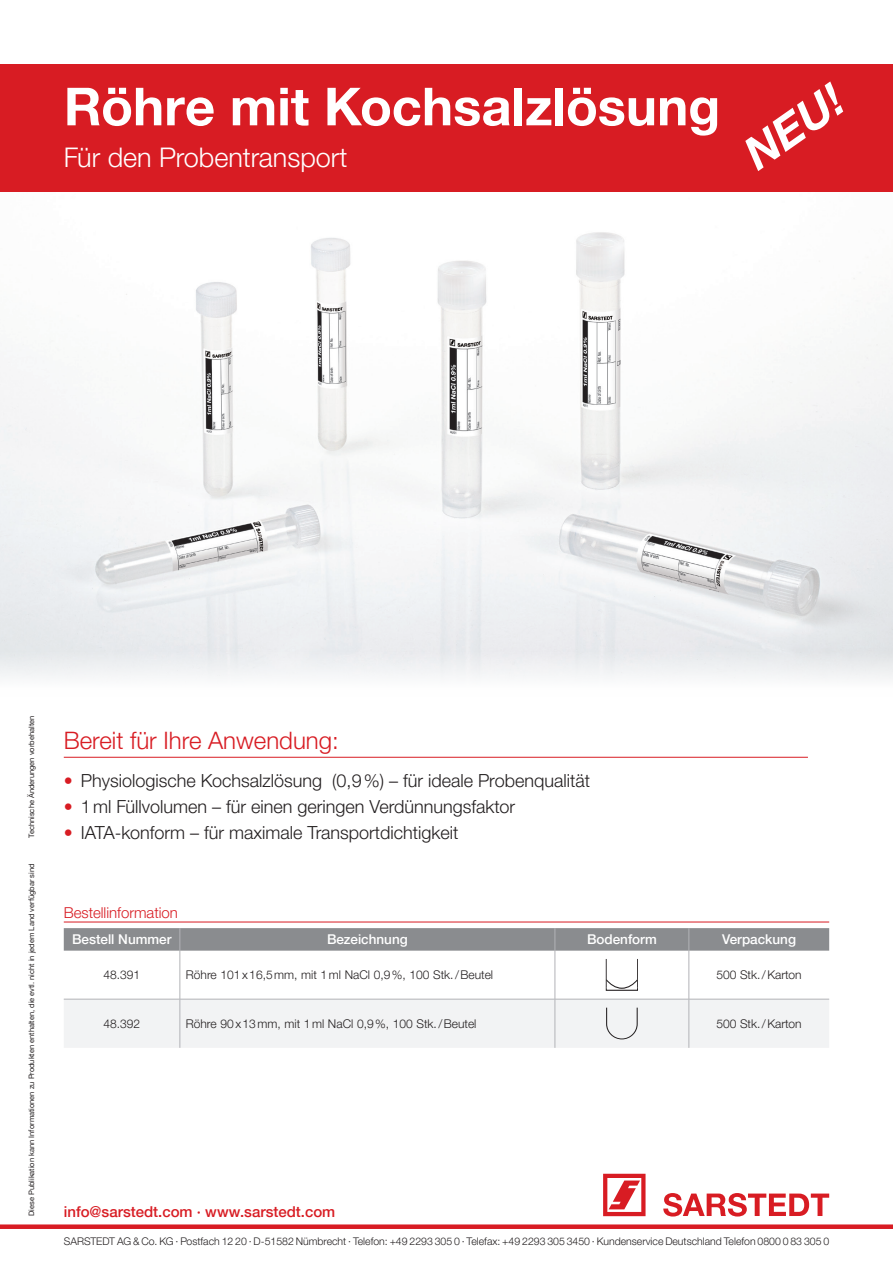
<style>
.page{position:relative;width:893px;height:1263px;background:#fff}
.page>*{position:absolute;margin:0;border:0;box-sizing:border-box;transform-origin:0 0}
.t1{font:700 52.5px "Helvetica Neue LTW1 G";color:#fff}
.t2{font:italic 700 45px "Helvetica Neue LTW1 G";color:#fff}
.t3{font:300 27px "Helvetica Neue LTW1 G";color:#fff}
.t4{font:300 24px "Helvetica Neue LTW1 G";color:#d81c23}
.t5{font:300 18px "Helvetica Neue LTW1 G";color:#231f20}
.t6{font:500 15px "Helvetica Neue LTW1 G";color:#d81c23}
.t7{font:300 15px "Helvetica Neue LTW1 G";color:#d81c23}
.t8{font:500 13.5px "Helvetica Neue LTW1 G";color:#fff}
.t9{font:300 12px "Helvetica Neue LTW1 G";color:#231f20}
.t10{font:300 10.5px "Helvetica Neue LTW1 G";color:#231f20}
.t11{font:7.5px "Helvetica Neue LTW1 G";color:#231f20}
.s1{color:#d81c23}
</style>
<div class="page">
<img style="left:0;top:191px;width:893px;height:488px">
<div style="left:0;top:64px;width:893px;height:127px;background:#d81c23"></div>
<hr style="left:64px;top:757px;width:744px;height:1px;background:#d81c23">
<div style="left:0;top:1224px;width:893px;height:5px;background:#d81c23"></div>
<svg style="left:64px;top:928px;width:765px;height:23px;background:#8c8e91"></svg>
<hr style="left:180px;top:951px;width:1px;height:48px;background:#b2b3b7">
<hr style="left:555px;top:951px;width:1px;height:48px;background:#b2b3b7">
<hr style="left:689px;top:951px;width:1px;height:48px;background:#b2b3b7">
<hr style="left:64px;top:922px;width:765px;height:1px;background:#d81c23">
<svg style="left:606px;top:959px;width:32px;height:30px"></svg>
<div style="left:64px;top:999px;width:765px;height:49px;background:#f2f3f4"></div>
<svg style="left:603px;top:1174px;width:42px;height:42px"></svg>
<svg style="left:663px;top:1193px;width:166px;height:23px"></svg>
<h1 class="t1" style="left:64px;top:74px;width:658px">Röhre mit Kochsalzlösung</h1>
<h3 class="t3" style="left:64px;top:141px;width:285px">Für den Probentransport</h3>
<h2 class="t2" style="left:733px;top:135px;width:112px;rotate:-35deg">NEU!</h2>
<p class="t11" style="left:27px;top:838px;width:123px;rotate:-90deg">Technische Änderungen vorbehalten</p>
<p class="t11" style="left:27px;top:1216px;width:354px;rotate:-90deg">Diese Publikation kann Informationen zu Produkten enthalten, die evtl. nicht in jedem Land verfügbar sind</p>
<h3 class="t4" style="left:64px;top:725px;width:277px">Bereit für Ihre Anwendung:</h3>
<p class="t5" style="left:64px;top:770px;width:528px"><span class="s1">•</span> Physiologische Kochsalzlösung (0,9%) – für ideale Probenqualität</p>
<p class="t5" style="left:64px;top:796px;width:453px"><span class="s1">•</span> 1ml Füllvolumen – für einen geringen Verdünnungsfaktor</p>
<p class="t5" style="left:64px;top:821px;width:396px"><span class="s1">•</span> IATA-konform – für maximale Transportdichtigkeit</p>
<p class="t7" style="left:64px;top:903px;width:116px">Bestellinformation</p>
<p class="t8" style="left:72px;top:931px;width:101px">Bestell Nummer</p>
<p class="t8" style="left:327px;top:931px;width:82px">Bezeichnung</p>
<p class="t8" style="left:587px;top:931px;width:71px">Bodenform</p>
<p class="t8" style="left:722px;top:931px;width:75px">Verpackung</p>
<p class="t9" style="left:103px;top:967px;width:38px">48.391</p>
<p class="t9" style="left:186px;top:967px;width:309px">Röhre 101x16,5mm, mit 1ml NaCl 0,9%, 100 Stk./Beutel</p>
<p class="t9" style="left:716px;top:967px;width:87px">500 Stk./Karton</p>
<p class="t9" style="left:103px;top:1016px;width:38px">48.392</p>
<p class="t9" style="left:186px;top:1016px;width:292px">Röhre 90x13mm, mit 1ml NaCl 0,9%, 100 Stk./Beutel</p>
<p class="t9" style="left:716px;top:1016px;width:87px">500 Stk./Karton</p>
<p class="t6" style="left:64px;top:1202px;width:273px">info@sarstedt.com · www.sarstedt.com</p>
<p class="t10" style="left:64px;top:1235px;width:767px">SARSTEDT AG &amp; Co. KG · Postfach 12 20 · D-51582 Nümbrecht · Telefon: +49 2293 305 0 · Telefax: +49 2293 305 3450 · Kundenservice Deutschland Telefon 0800 0 83 305 0</p>
</div>
